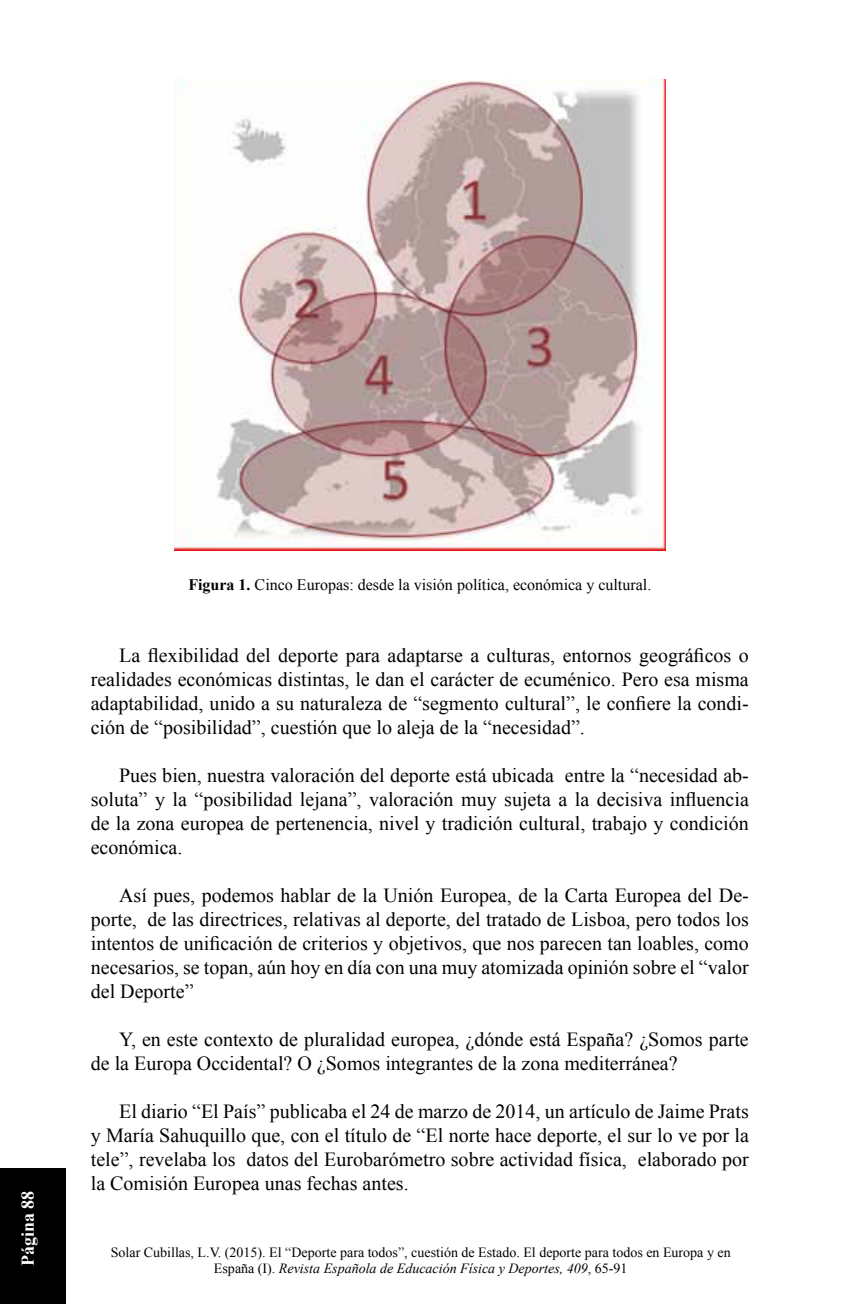
<style>
.page{position:relative;width:851px;height:1304px;background:#fff}
.page>*{position:absolute;margin:0;border:0;box-sizing:border-box;transform-origin:0 0}
.t1{font:20px/24px "Times New Roman";color:#000;text-align:justify}
.t2{font:700 18px "Times New Roman";color:#fff}
.t3{font:16px "Times New Roman";color:#000}
.t4{font:14px/16px "Times New Roman";color:#000;text-align:center}
.s1{font-weight:700}
.s2{font-style:italic}
</style>
<div class="page">
<div style="left:0;top:1168px;width:66px;height:136px;background:#000"></div>
<img style="left:174px;top:79px;width:491px;height:471px">
<p class="t2" style="left:15px;top:1266px;width:77px;rotate:-90deg">Página 88</p>
<p class="t3" style="left:188px;top:574px;width:464px"><span class="s1">Figura 1.</span> Cinco Europas: desde la visión política, económica y cultural.</p>
<p class="t1" style="left:91px;top:643px;width:659px;text-indent:28px">La flexibilidad del deporte para adaptarse a culturas, entornos geográficos o realidades económicas distintas, le dan el carácter de ecuménico. Pero esa misma adaptabilidad, unido a su naturaleza de “segmento cultural”, le confiere la condi&shy;ción de “posibilidad”, cuestión que lo aleja de la “necesidad”.</p>
<p class="t1" style="left:91px;top:763px;width:659px;text-indent:28px">Pues bien, nuestra valoración del deporte está ubicada entre la “necesidad ab&shy;soluta” y la “posibilidad lejana”, valoración muy sujeta a la decisiva influencia de la zona europea de pertenencia, nivel y tradición cultural, trabajo y condición económica.</p>
<p class="t1" style="left:91px;top:883px;width:659px;text-indent:28px">Así pues, podemos hablar de la Unión Europea, de la Carta Europea del De&shy;porte, de las directrices, relativas al deporte, del tratado de Lisboa, pero todos los intentos de unificación de criterios y objetivos, que nos parecen tan loables, como necesarios, se topan, aún hoy en día con una muy atomizada opinión sobre el “valor del Deporte”</p>
<p class="t1" style="left:91px;top:1027px;width:659px;text-indent:28px">Y, en este contexto de pluralidad europea, ¿dónde está España? ¿Somos parte de la Europa Occidental? O ¿Somos integrantes de la zona mediterránea?</p>
<p class="t1" style="left:91px;top:1099px;width:659px;text-indent:28px">El diario “El País” publicaba el 24 de marzo de 2014, un artículo de Jaime Prats y María Sahuquillo que, con el título de “El norte hace deporte, el sur lo ve por la tele”, revelaba los datos del Eurobarómetro sobre actividad física, elaborado por la Comisión Europea unas fechas antes.</p>
<p class="t4" style="left:111px;top:1244px;width:621px">Solar Cubillas, L.V. (2015). El “Deporte para todos”, cuestión de Estado. El deporte para todos en Europa y en<br>España (I). <span class="s2">Revista Española de Educación Física y Deportes, 409</span>, 65-91</p>
</div>
